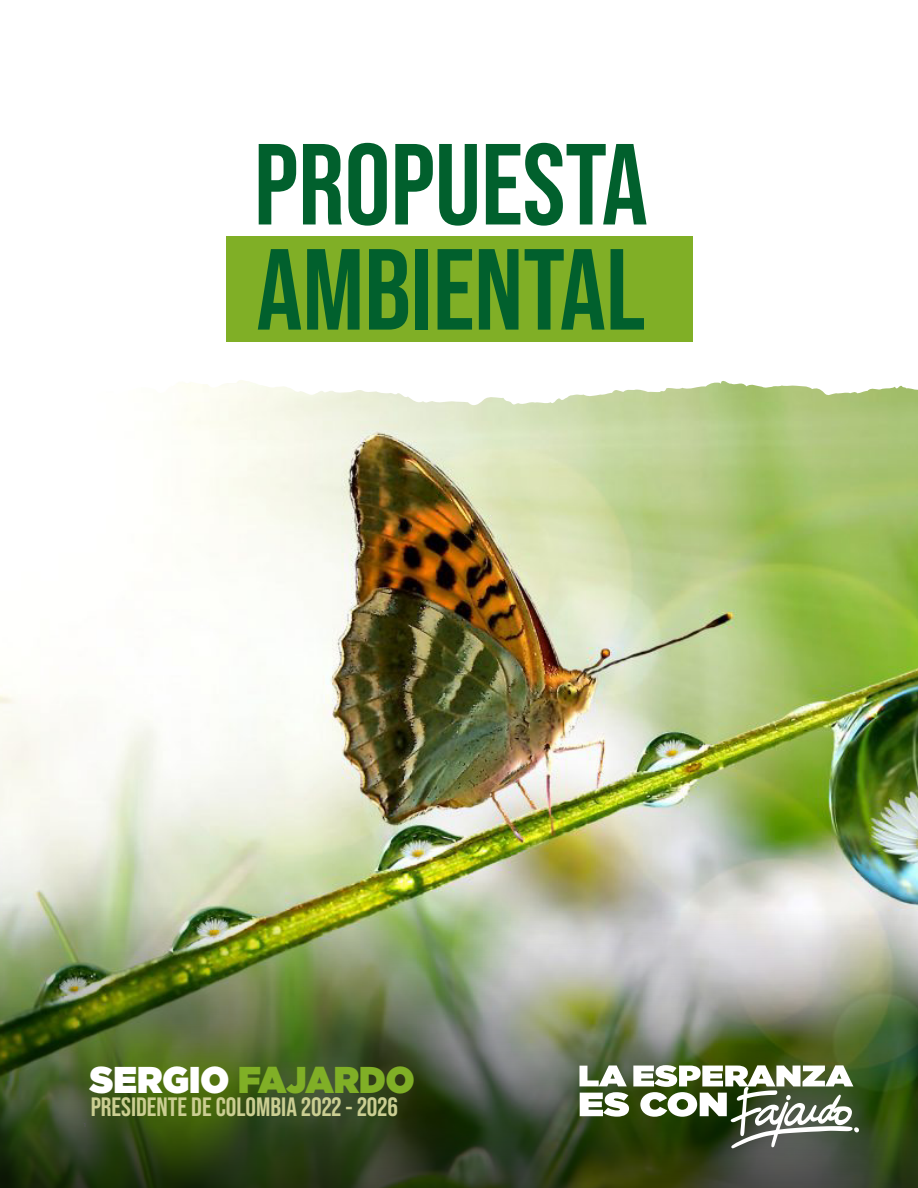
<style>
.page{position:relative;width:918px;height:1188px;background:#fff}
.page>*{position:absolute;margin:0;border:0;box-sizing:border-box;transform-origin:0 0}
.t1{font:700 115.05px/105.1px "Bebas Neue Pro";color:#01602d}
.t2{font:900 37.35px "Gotham";color:#80af26;scale:.95 1}
.t3{font:700 26.55px "Bebas Neue Pro";color:#cbce92}
.s1{color:#fff}
</style>
<div class="page">
<img style="left:0;top:410px;width:918px;height:494px">
<img style="left:0;top:904px;width:918px;height:284px">
<svg style="left:177px;top:380px;width:741px;height:30px"></svg>
<svg style="left:579px;top:1065px;width:280px;height:83px"></svg>
<div style="left:226px;top:236px;width:467px;height:106px;background:#80af26"></div>
<h1 class="t1" style="left:254px;top:131px;width:395px">PROPUESTA<br>AMBIENTAL</h1>
<h2 class="t2" style="left:90px;top:1053px;width:343px"><span class="s1">SERGIO</span> FAJARDO</h2>
<p class="t3" style="left:91px;top:1092px;width:309px">PRESIDENTE DE COLOMBIA 2022 - 2026</p>
</div>
